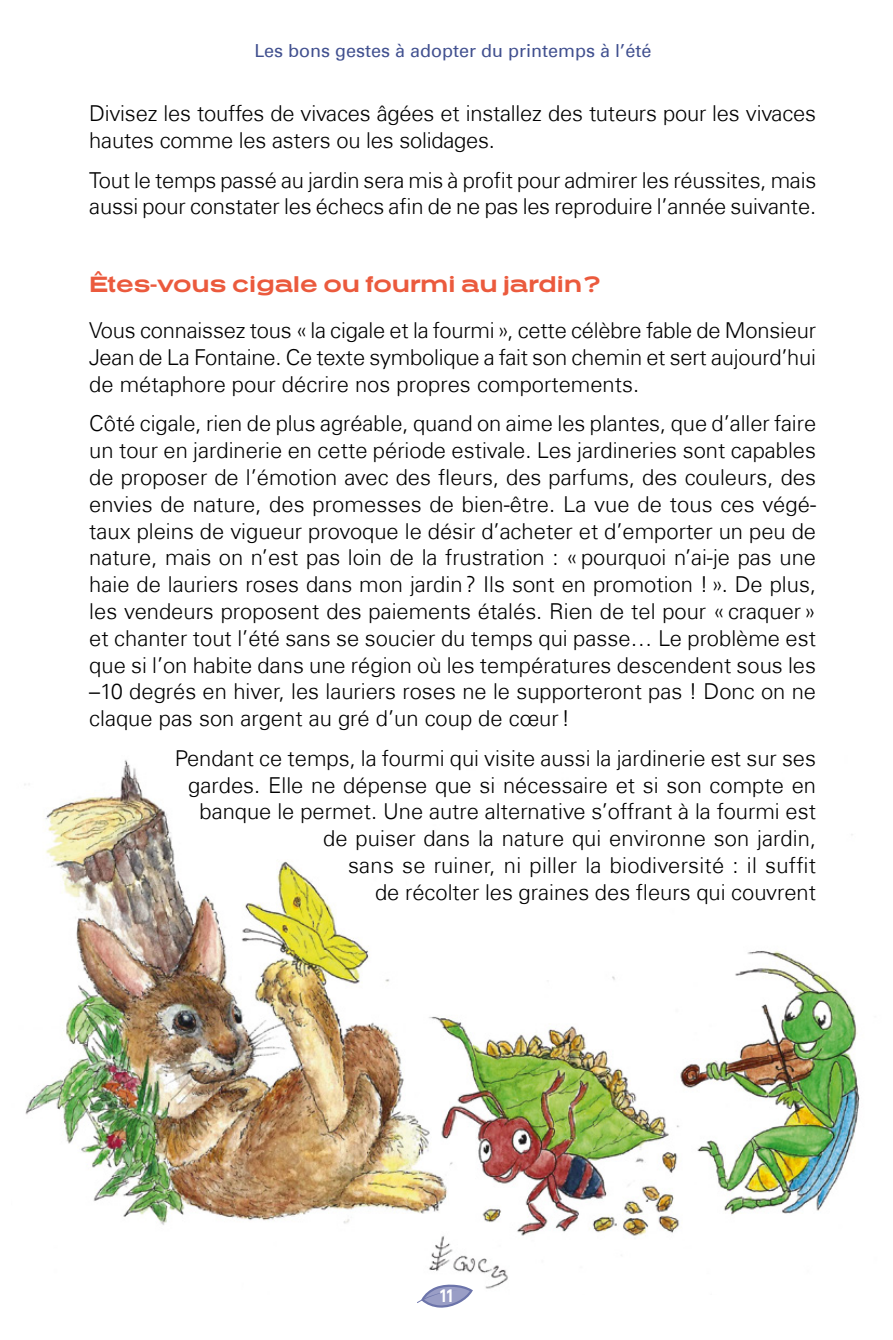
<style>
.page{position:relative;width:893px;height:1340px;background:#fff}
.page>*{position:absolute;margin:0;border:0;box-sizing:border-box;transform-origin:0 0}
.t1{font:300 22.05px/26.8px "Univers Com 45";color:#000}
.t2{font:700 21.38px "Presicav Rg";letter-spacing:-.025em;color:#eb5a3d}
.t3{font:18px "Univers Com 55 Roman";color:#41508f}
.t4{font:700 18px "Univers Com 65";color:#fff;scale:.8 1}
</style>
<div class="page">
<img style="left:24px;top:760px;width:836px;height:529px">
<svg style="left:417px;top:1282px;width:57px;height:26px"></svg>
<p class="t3" style="left:254px;top:40px;width:398px">Les bons gestes à adopter du printemps à l’été</p>
<p class="t1" style="left:89px;top:100px;width:728px">Divisez les touffes de vivaces âgées et installez des tuteurs pour les vivaces hautes comme les asters ou les solidages.</p>
<p class="t1" style="left:89px;top:166px;width:728px">Tout le temps passé au jardin sera mis à profit pour admirer les réussites, mais aussi pour constater les échecs afin de ne pas les reproduire l’année suivante.</p>
<p class="t2" style="left:89px;top:270px;width:512px">Êtes-vous cigale ou fourmi au jardin?</p>
<p class="t1" style="left:89px;top:317px;width:728px;text-align:justify">Vous connaissez tous «la cigale et la fourmi», cette célèbre fable de Monsieur Jean de La Fontaine. Ce texte symbolique a fait son chemin et sert aujourd’hui de métaphore pour décrire nos propres comportements.</p>
<p class="t1" style="left:89px;top:410px;width:728px;text-align:justify">Côté cigale, rien de plus agréable, quand on aime les plantes, que d’aller faire un tour en jardinerie en cette période estivale. Les jardineries sont capables de proposer de l’émotion avec des fleurs, des parfums, des couleurs, des envies de nature, des promesses de bien-être. La vue de tous ces végé&shy;taux pleins de vigueur provoque le désir d’acheter et d’emporter un peu de nature, mais on n’est pas loin de la frustration : «pourquoi n’ai-je pas une haie de lauriers roses dans mon jardin? Ils sont en promotion !». De plus, les vendeurs proposent des paiements étalés. Rien de tel pour «craquer» et chanter tout l’été sans se soucier du temps qui passe… Le problème est que si l’on habite dans une région où les températures descendent sous les –10 degrés en hiver, les lauriers roses ne le supporteront pas ! Donc on ne claque pas son argent au gré d’un coup de cœur!</p>
<p class="t1" style="left:175px;top:744px;width:643px;text-align:right">Pendant ce temps, la fourmi qui visite aussi la jardinerie est sur ses gardes. Elle ne dépense que si nécessaire et si son compte en banque le permet. Une autre alternative s’offrant à la fourmi est de puiser dans la nature qui environne son jardin,<br>sans se ruiner, ni piller la biodiversité : il suffit<br>de récolter les graines des fleurs qui couvrent</p>
<p class="t4" style="left:439px;top:1284px;width:20px">11</p>
</div>
